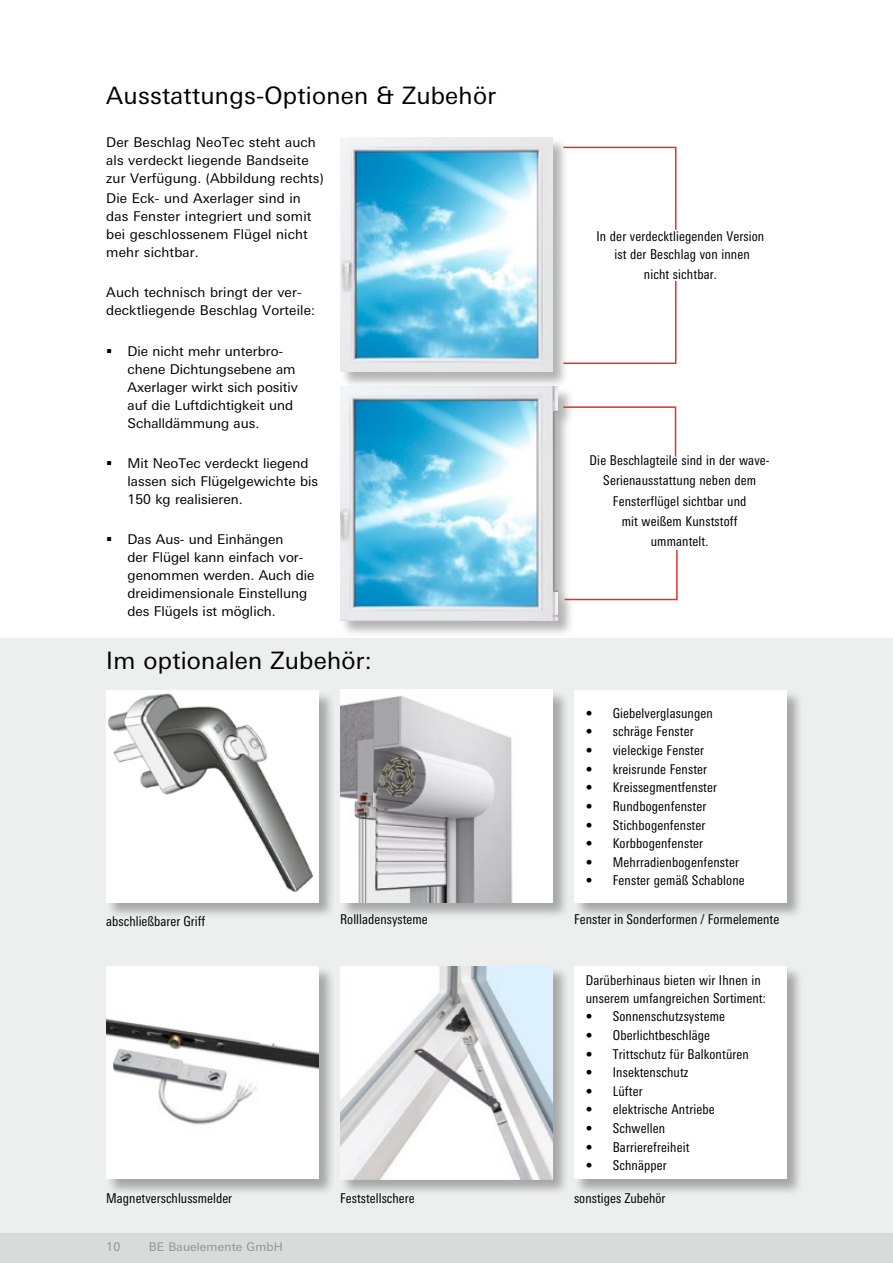
<style>
.page{position:relative;width:893px;height:1263px;background:#edeeee}
.page>*{position:absolute;margin:0;border:0;box-sizing:border-box;transform-origin:0 0}
.t1{font:24px "LT Univers Basic";letter-spacing:.01em;color:#000}
.t2{font:condensed 13.5px/20.1px "LT Univers";letter-spacing:.01em;color:#000;text-align:center}
.t3{font:13.5px/18px "LT Univers Basic";color:#000}
.t4{font:12px "LT Univers Basic";letter-spacing:.01em;color:#919291}
</style>
<div class="page">
<div style="left:0;top:1233px;width:893px;height:30px;background:#d9dada"></div>
<div style="left:574px;top:966px;width:230px;height:230px;background:#000;opacity:.3"></div>
<div style="left:574px;top:966px;width:213px;height:213px;background:#fff"></div>
<div style="left:0;top:0;width:893px;height:638px;background:#fff"></div>
<div style="left:106px;top:691px;width:230px;height:228px;background:#000;opacity:.3"></div>
<div style="left:106px;top:691px;width:213px;height:211px;background:#fff"></div>
<img style="left:109px;top:693px;width:204px;height:199px">
<div style="left:340px;top:966px;width:230px;height:230px;background:#000;opacity:.3"></div>
<img style="left:340px;top:966px;width:213px;height:213px">
<div style="left:106px;top:966px;width:230px;height:230px;background:#000;opacity:.3"></div>
<div style="left:106px;top:966px;width:213px;height:213px;background:#fff"></div>
<img style="left:106px;top:1018px;width:213px;height:107px">
<div style="left:340px;top:387px;width:234px;height:249px;background:#000;opacity:.3"></div>
<img style="left:340px;top:389px;width:217px;height:231px">
<div style="left:340px;top:138px;width:229px;height:251px;background:#000;opacity:.3"></div>
<img style="left:340px;top:137px;width:213px;height:235px">
<hr style="left:675px;top:406px;width:1px;height:51px;background:#e73027">
<hr style="left:563px;top:406px;width:112px;height:2px;background:#e73027">
<hr style="left:676px;top:550px;width:2px;height:50px;background:#e73027">
<hr style="left:565px;top:599px;width:112px;height:1px;background:#e73027">
<hr style="left:675px;top:147px;width:1px;height:83px;background:#e73027">
<hr style="left:563px;top:147px;width:112px;height:1px;background:#e73027">
<hr style="left:675px;top:281px;width:1px;height:83px;background:#e73027">
<hr style="left:563px;top:362px;width:113px;height:2px;background:#e73027">
<div style="left:340px;top:690px;width:230px;height:229px;background:#000;opacity:.3"></div>
<img style="left:340px;top:690px;width:213px;height:212px">
<div style="left:574px;top:689px;width:230px;height:230px;background:#000;opacity:.3"></div>
<div style="left:574px;top:690px;width:213px;height:212px;background:#fff"></div>
<h1 class="t1" style="left:106px;top:81px;width:391px">Ausstattungs-Optionen &amp; Zubehör</h1>
<p class="t3" style="left:106px;top:133px;width:219px">Der Beschlag NeoTec steht auch als verdeckt liegende Bandseite zur Verfügung. (Abbildung rechts)</p>
<p class="t3" style="left:106px;top:189px;width:207px">Die Eck- und Axerlager sind in das Fenster integriert und somit bei geschlossenem Flügel nicht mehr sichtbar.</p>
<p class="t3" style="left:106px;top:283px;width:210px">Auch technisch bringt der ver&shy;decktliegende Beschlag Vorteile:</p>
<p class="t3" style="left:128px;top:342px;width:172px;text-indent:-21px">▪ Die nicht mehr unterbro&shy;chene Dichtungsebene am<br>Axerlager wirkt sich positiv auf die Luftdichtigkeit und<br>Schalldämmung aus.</p>
<p class="t3" style="left:128px;top:454px;width:192px;text-indent:-21px">▪ Mit NeoTec verdeckt liegend lassen sich Flügelgewichte bis<br>150 kg realisieren.</p>
<p class="t3" style="left:128px;top:530px;width:188px;text-indent:-21px">▪ Das Aus- und Einhängen<br>der Flügel kann einfach vor&shy;genommen werden. Auch die dreidimensionale Einstellung des Flügels ist möglich.</p>
<h1 class="t1" style="left:106px;top:647px;width:267px">Im optionalen Zubehör:</h1>
<p class="t2" style="left:106px;top:911px;width:100px">abschließbarer Griff</p>
<p class="t2" style="left:340px;top:909px;width:89px">Rollladensysteme</p>
<p class="t2" style="left:106px;top:1188px;width:127px">Magnetverschlussmelder</p>
<p class="t2" style="left:340px;top:1188px;width:76px">Feststellschere</p>
<p class="t4" style="left:106px;top:1240px;width:16px">10</p>
<p class="t4" style="left:149px;top:1240px;width:136px">BE Bauelemente GmbH</p>
<p class="t2" style="left:596px;top:227px;width:169px;line-height:18px">In der verdecktliegenden Version ist der Beschlag von innen</p>
<p class="t2" style="left:644px;top:264px;width:74px">nicht sichtbar.</p>
<p class="t2" style="left:590px;top:450px;width:182px">Die Beschlagteile sind in der wave-<br>Serienausstattung neben dem<br>Fensterflügel sichtbar und<br>mit weißem Kunststoff<br>ummantelt.</p>
<p class="t2" style="left:586px;top:703px;width:129px">• Giebelverglasungen</p>
<p class="t2" style="left:586px;top:721px;width:109px">• schräge Fenster</p>
<p class="t2" style="left:586px;top:740px;width:120px">• vieleckige Fenster</p>
<p class="t2" style="left:586px;top:759px;width:123px">• kreisrunde Fenster</p>
<p class="t2" style="left:586px;top:777px;width:133px">• Kreissegmentfenster</p>
<p class="t2" style="left:586px;top:796px;width:122px">• Rundbogenfenster</p>
<p class="t2" style="left:586px;top:815px;width:121px">• Stichbogenfenster</p>
<p class="t2" style="left:586px;top:833px;width:119px">• Korbbogenfenster</p>
<p class="t2" style="left:586px;top:852px;width:155px">• Mehrradienbogenfenster</p>
<p class="t2" style="left:586px;top:870px;width:161px">• Fenster gemäß Schablone</p>
<p class="t2" style="left:574px;top:909px;width:207px">Fenster in Sonderformen / Formelemente</p>
<p class="t2" style="left:586px;top:971px;width:182px;line-height:18px;text-align:left">Darüberhinaus bieten wir Ihnen in unserem umfangreichen Sortiment:</p>
<p class="t2" style="left:586px;top:1006px;width:141px">• Sonnenschutzsysteme</p>
<p class="t2" style="left:586px;top:1025px;width:126px">• Oberlichtbeschläge</p>
<p class="t2" style="left:586px;top:1044px;width:165px">• Trittschutz für Balkontüren</p>
<p class="t2" style="left:586px;top:1062px;width:104px">• Insektenschutz</p>
<p class="t2" style="left:586px;top:1081px;width:58px">• Lüfter</p>
<p class="t2" style="left:586px;top:1099px;width:130px">• elektrische Antriebe</p>
<p class="t2" style="left:586px;top:1118px;width:81px">• Schwellen</p>
<p class="t2" style="left:586px;top:1137px;width:105px">• Barrierefreiheit</p>
<p class="t2" style="left:586px;top:1155px;width:83px">• Schnäpper</p>
<p class="t2" style="left:574px;top:1188px;width:93px">sonstiges Zubehör</p>
</div>
